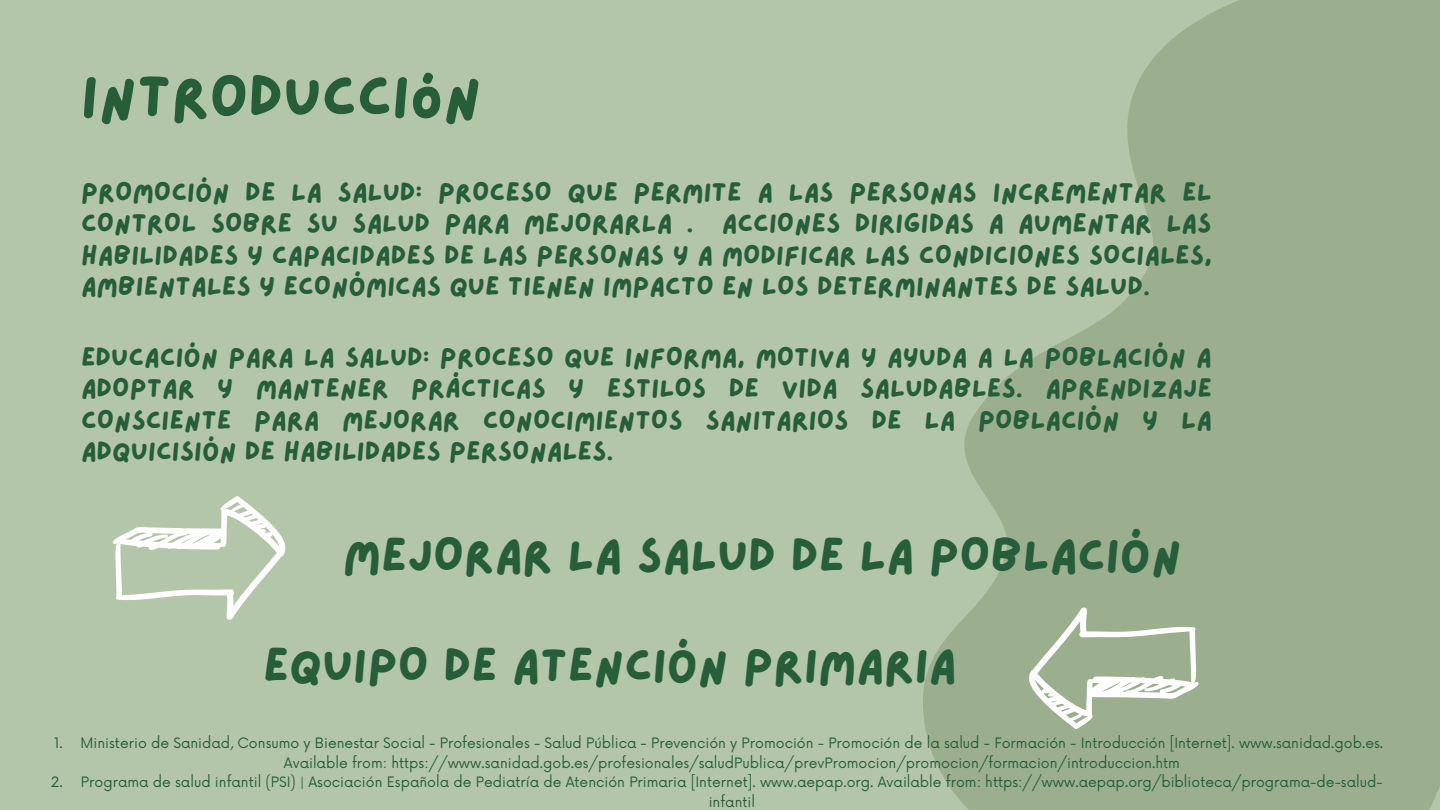
<style>
.page{position:relative;width:1440px;height:810px;background:#b4c6a9}
.page>*{position:absolute;margin:0;border:0;box-sizing:border-box;transform-origin:0 0}
.t1{font:60px "Lazydog";color:#265e39}
.t2{font:48px "Lazydog";color:#265e39}
.t3{font:26.9px/31.5px "Lazydog";color:#265e39;text-align:justify}
.t4{font:14px/19.5px "Now";color:#265e39;text-align:center}
</style>
<div class="page">
<svg style="left:923px;top:0;width:517px;height:810px;fill:#9baf8f"></svg>
<svg style="left:113px;top:496px;width:173px;height:124px"></svg>
<svg style="left:1028px;top:607px;width:171px;height:122px;background:#b0bfa6"></svg>
<h1 class="t1" style="left:81px;top:67px;width:402px">INTRODUCCIÓN</h1>
<p class="t3" style="left:81px;top:177px;width:1133px">PROMOCIÓN DE LA SALUD: PROCESO QUE PERMITE A LAS PERSONAS INCREMENTAR EL CONTROL SOBRE SU SALUD PARA MEJORARLA . ACCIONES DIRIGIDAS A AUMENTAR LAS HABILIDADES Y CAPACIDADES DE LAS PERSONAS Y A MODIFICAR LAS CONDICIONES SOCIALES, AMBIENTALES Y ECONÓMICAS QUE TIENEN IMPACTO EN LOS DETERMINANTES DE SALUD.</p>
<p class="t3" style="left:81px;top:342px;width:1133px">EDUCACIÓN PARA LA SALUD: PROCESO QUE INFORMA, MOTIVA Y AYUDA A LA POBLACIÓN A ADOPTAR Y MANTENER PRÁCTICAS Y ESTILOS DE VIDA SALUDABLES. APRENDIZAJE CONSCIENTE PARA MEJORAR CONOCIMIENTOS SANITARIOS DE LA POBLACIÓN Y LA ADQUICISIÓN DE HABILIDADES PERSONALES.</p>
<h2 class="t2" style="left:343px;top:533px;width:840px">MEJORAR LA SALUD DE LA POBLACIÓN</h2>
<p class="t4" style="left:54px;top:734px;width:10px">1.</p>
<p class="t4" style="left:51px;top:773px;width:13px">2.</p>
<h2 class="t2" style="left:263px;top:642px;width:695px">EQUIPO DE ATENCIÓN PRIMARIA</h2>
<p class="t4" style="left:81px;top:734px;width:1304px">Ministerio de Sanidad, Consumo y Bienestar Social - Profesionales - Salud Pública - Prevención y Promoción - Promoción de la salud - Formación - Introducción [Internet]. www.sanidad.gob.es.<br>Available from: https://www.sanidad.gob.es/profesionales/saludPublica/prevPromocion/promocion/formacion/introduccion.htm<br>Programa de salud infantil (PSI) | Asociación Española de Pediatría de Atención Primaria [Internet]. www.aepap.org. Available from: https://www.aepap.org/biblioteca/programa-de-salud&shy;infantil</p>
</div>
